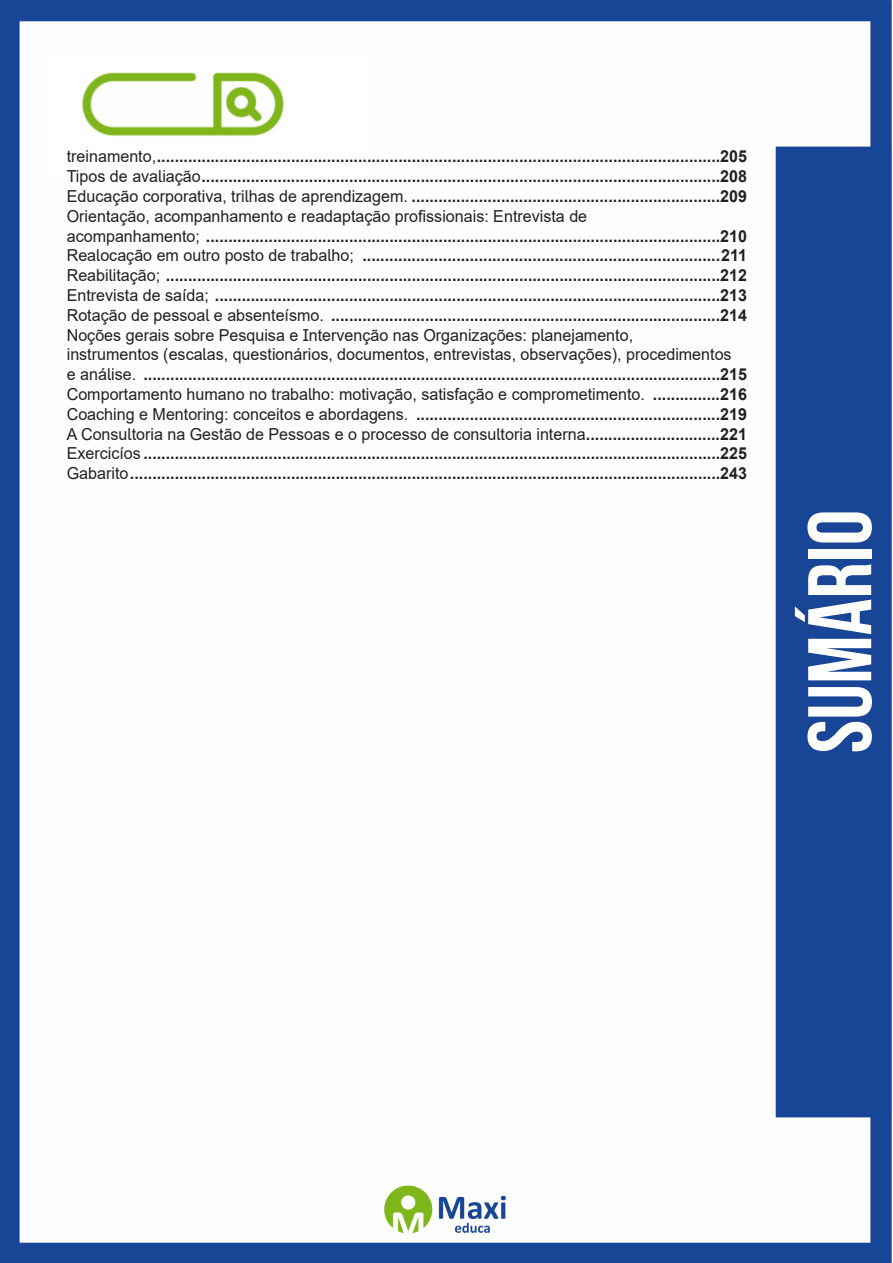
<style>
.page{position:relative;width:893px;height:1263px;background:#fff}
.page>*{position:absolute;margin:0;border:0;box-sizing:border-box;transform-origin:0 0}
.t1{font:700 90px "Bebas Neue";color:#fff}
.Titulo{font:700 16.5px "Arial";color:#231f20}
.Titulo-2{font:16.5px "Arial";color:#231f20}
.s1{font-weight:400}
.s2{font-weight:700}
</style>
<div class="page">
<img style="left:0;top:0;width:892px;height:1263px">
<div style="left:53px;top:55px;width:317px;height:121px;background:#fff"></div>
<img style="left:82px;top:72px;width:201px;height:64px">
<p class="Titulo" style="left:67px;top:145px;width:682px"><span class="s1">treinamento,</span>..............................................................................................................................205</p>
<p class="Titulo" style="left:67px;top:165px;width:682px"><span class="s1">Tipos de avaliação</span>....................................................................................................................208</p>
<p class="Titulo" style="left:67px;top:184px;width:682px"><span class="s1">Educação corporativa, trilhas de aprendizagem.</span> .....................................................................209</p>
<p class="Titulo-2" style="left:67px;top:205px;width:522px">Orientação, acompanhamento e readaptação profissionais: Entrevista de</p>
<p class="Titulo" style="left:67px;top:224px;width:682px"><span class="s1">acompanhamento;</span> ...................................................................................................................210</p>
<p class="Titulo" style="left:67px;top:244px;width:682px"><span class="s1">Realocação em outro posto de trabalho;</span> ................................................................................211</p>
<p class="Titulo" style="left:67px;top:264px;width:682px"><span class="s1">Reabilitação;</span> ............................................................................................................................212</p>
<p class="Titulo" style="left:67px;top:283px;width:682px"><span class="s1">Entrevista de saída;</span> .................................................................................................................213</p>
<p class="Titulo" style="left:67px;top:303px;width:682px"><span class="s1">Rotação de pessoal e absenteísmo.</span> .......................................................................................214</p>
<p class="Titulo-2" style="left:67px;top:323px;width:568px">Noções gerais sobre Pesquisa e Intervenção nas Organizações: planejamento,</p>
<p class="Titulo-2" style="left:67px;top:343px;width:666px">instrumentos (escalas, questionários, documentos, entrevistas, observações), procedimentos</p>
<p class="Titulo" style="left:67px;top:363px;width:682px"><span class="s1">e análise.</span> .................................................................................................................................215</p>
<p class="Titulo-2" style="left:67px;top:383px;width:682px">Comportamento humano no trabalho: motivação, satisfação e comprometimento. <span class="s2">...............216</span></p>
<p class="Titulo" style="left:67px;top:402px;width:682px"><span class="s1">Coaching e Mentoring: conceitos e abordagens.</span> ....................................................................219</p>
<p class="Titulo-2" style="left:67px;top:422px;width:682px">A Consultoria na Gestão de Pessoas e o processo de consultoria interna<span class="s2">..............................221</span></p>
<p class="Titulo" style="left:67px;top:442px;width:682px"><span class="s1">Exercicíos</span> .................................................................................................................................225</p>
<p class="Titulo" style="left:67px;top:462px;width:682px"><span class="s1">Gabarito</span>....................................................................................................................................243</p>
<h1 class="t1" style="left:791px;top:753px;width:245px;rotate:-90deg">sumário</h1>
</div>
